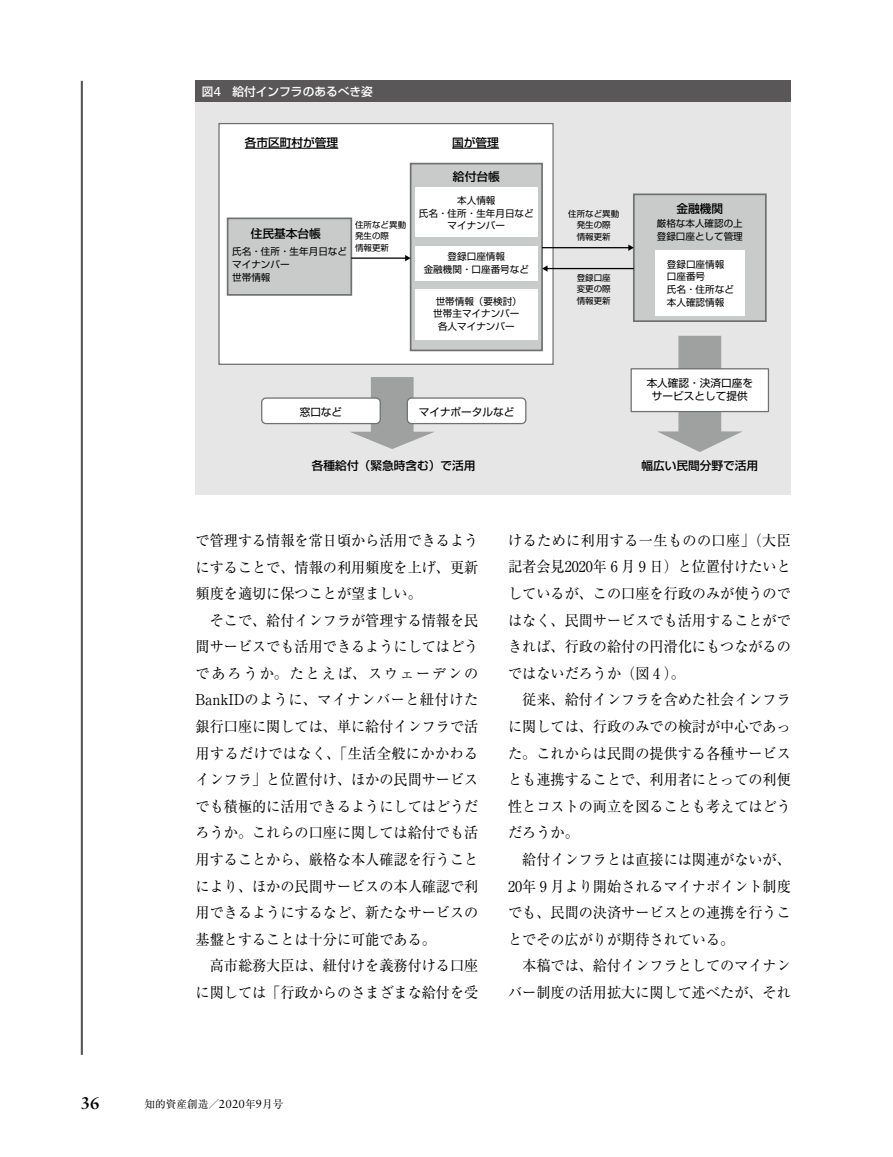
<style>
.page{position:relative;width:893px;height:1157px;background:#fff}
.page>*{position:absolute;margin:0;border:0;box-sizing:border-box;transform-origin:0 0}
.t1{font:700 16.95px "Sabon LT Std";color:#000}
.t2{font:14.85px/26.5px "Ryumin Pro";color:#000;text-align:justify;scale:.95 1}
.t3{font:500 11.7px "Shin Go Pro";color:#000}
.t4{font:500 11.7px "Shin Go Pro";color:#fff}
.t5{font:10.65px/13.8px "Shin Go Pro";color:#000;text-align:center}
.t6{font:10.65px "Ryumin Pro";color:#000}
.t7{font:9.6px/12.8px "Shin Go Pro";color:#000}
.t8{font:8.55px/11.7px "Shin Go Pro";color:#000}
.s1{font-family:"Univers LT Std";font-weight:400;font-size:12.9px}
.s2{font-family:"Sabon LT Std";font-size:11.7px}
</style>
<div class="page">
<hr style="left:81px;top:81px;width:2px;height:973px;background:#595757">
<div style="left:196px;top:81px;width:595px;height:21px;background:#595757"></div>
<div style="left:196px;top:102px;width:595px;height:392px;background:#e6e6e6"></div>
<div style="left:219px;top:124px;width:334px;height:240px;background:#fff"></div>
<div style="left:218px;top:123px;width:336px;height:242px;border:1px solid #727171"></div>
<div style="left:634px;top:194px;width:132px;height:127px;background:#c9caca"></div>
<div style="left:633px;top:193px;width:134px;height:129px;border:2px solid #727171"></div>
<div style="left:411px;top:164px;width:131px;height:186px;background:#c9caca"></div>
<div style="left:410px;top:163px;width:133px;height:188px;border:2px solid #727171"></div>
<div style="left:228px;top:218px;width:123px;height:77px;background:#c9caca"></div>
<div style="left:227px;top:217px;width:125px;height:79px;border:2px solid #727171"></div>
<hr style="left:245px;top:148px;width:93px;height:1px;background:#000">
<hr style="left:452px;top:148px;width:47px;height:1px;background:#000">
<svg style="left:349px;top:377px;width:86px;height:72px"></svg>
<div style="left:415px;top:188px;width:123px;height:49px;background:#fff"></div>
<div style="left:415px;top:246px;width:123px;height:34px;background:#fff"></div>
<div style="left:415px;top:289px;width:123px;height:50px;background:#fff"></div>
<div style="left:655px;top:250px;width:89px;height:65px;background:#fff"></div>
<div style="left:407px;top:398px;width:119px;height:25px;background:#fff;border-radius:4px"></div>
<div style="left:407px;top:397px;width:119px;height:27px;border:1px solid #727171;border-radius:4px"></div>
<div style="left:262px;top:398px;width:118px;height:25px;background:#fff;border-radius:4px"></div>
<div style="left:261px;top:397px;width:120px;height:27px;border:1px solid #727171;border-radius:4px"></div>
<svg style="left:657px;top:336px;width:86px;height:116px"></svg>
<div style="left:631px;top:369px;width:137px;height:42px;background:#fff"></div>
<div style="left:630px;top:368px;width:139px;height:44px;border:1px solid #727171"></div>
<hr style="left:351px;top:257px;width:55px;height:2px;background:#000">
<svg style="left:405px;top:255px;width:6px;height:6px"></svg>
<hr style="left:542px;top:247px;width:87px;height:1px;background:#000">
<svg style="left:628px;top:244px;width:6px;height:7px"></svg>
<hr style="left:547px;top:268px;width:87px;height:1px;background:#000">
<svg style="left:542px;top:265px;width:6px;height:7px"></svg>
<p class="t4" style="left:202px;top:82px;width:172px">図<span class="s1">4</span>　給付インフラのあるべき姿</p>
<p class="t3" style="left:245px;top:133px;width:95px">各市区町村が管理</p>
<p class="t3" style="left:452px;top:133px;width:48px">国が管理</p>
<p class="t3" style="left:453px;top:167px;width:48px">給付台帳</p>
<p class="t3" style="left:251px;top:224px;width:72px">住民基本台帳</p>
<p class="t7" style="left:232px;top:244px;width:116px">氏名・住所・生年月日などマイナンバー<br>世帯情報</p>
<p class="t7" style="left:419px;top:193px;width:116px;text-align:center">本人情報<br>氏名・住所・生年月日などマイナンバー</p>
<p class="t7" style="left:424px;top:249px;width:107px;text-align:center">登録口座情報<br>金融機関・口座番号など</p>
<p class="t7" style="left:667px;top:256px;width:68px">登録口座情報口座番号<br>氏名・住所など</p>
<p class="t7" style="left:436px;top:293px;width:88px">世帯情報（要検討）</p>
<p class="t7" style="left:667px;top:294px;width:59px">本人確認情報</p>
<p class="t7" style="left:433px;top:306px;width:88px;text-align:center">世帯主マイナンバー各人マイナンバー</p>
<p class="t3" style="left:676px;top:199px;width:48px">金融機関</p>
<p class="t8" style="left:568px;top:207px;width:53px;text-align:center">住所など異動発生の際<br>情報更新</p>
<p class="t8" style="left:577px;top:270px;width:36px;text-align:justify">登録口座変更の際情報更新</p>
<p class="t8" style="left:355px;top:217px;width:53px">住所など異動発生の際<br>情報更新</p>
<p class="t7" style="left:657px;top:216px;width:88px">厳格な本人確認の上登録口座として管理</p>
<p class="t5" style="left:647px;top:374px;width:108px">本人確認・決済口座をサービスとして提供</p>
<p class="t5" style="left:300px;top:404px;width:44px">窓口など</p>
<p class="t5" style="left:419px;top:404px;width:97px">マイナポータルなど</p>
<p class="t3" style="left:312px;top:456px;width:165px">各種給付（緊急時含む）で活用</p>
<p class="t3" style="left:641px;top:456px;width:118px">幅広い民間分野で活用</p>
<p class="t2" style="left:196px;top:526px;width:299px">で管理する情報を常日頃から活用できるようにすることで、情報の利用頻度を上げ、更新頻度を適切に保つことが望ましい。</p>
<p class="t2" style="left:196px;top:606px;width:299px;text-indent:14px">そこで、給付インフラが管理する情報を民間サービスでも活用できるようにしてはどうであろうか。たとえば、スウェーデンのBankIDのように、マイナンバーと紐付けた銀行口座に関しては、単に給付インフラで活用するだけではなく、「生活全般にかかわるインフラ」と位置付け、ほかの民間サービスでも積極的に活用できるようにしてはどうだろうか。これらの口座に関しては給付でも活用することから、厳格な本人確認を行うことにより、ほかの民間サービスの本人確認で利用できるようにするなど、新たなサービスの基盤とすることは十分に可能である。</p>
<p class="t2" style="left:196px;top:951px;width:299px;text-align:right">高市総務大臣は、紐付けを義務付ける口座に関しては「行政からのさまざまな給付を受</p>
<p class="t2" style="left:508px;top:526px;width:299px">けるために利用する一生ものの口座」（大臣記者会見2020年 6 月 9 日）と位置付けたいとしているが、この口座を行政のみが使うのではなく、民間サービスでも活用することができれば、行政の給付の円滑化にもつながるのではないだろうか（図 4 ）。</p>
<p class="t2" style="left:508px;top:685px;width:299px;text-indent:14px">従来、給付インフラを含めた社会インフラに関しては、行政のみでの検討が中心であった。これからは民間の提供する各種サービスとも連携することで、利用者にとっての利便性とコストの両立を図ることも考えてはどうだろうか。</p>
<p class="t2" style="left:508px;top:845px;width:299px;text-indent:14px">給付インフラとは直接には関連がないが、20年 9 月より開始されるマイナポイント制度でも、民間の決済サービスとの連携を行うことでその広がりが期待されている。</p>
<p class="t2" style="left:508px;top:951px;width:299px;text-align:right">本稿では、給付インフラとしてのマイナンバー制度の活用拡大に関して述べたが、それ</p>
<p class="t1" style="left:81px;top:1093px;width:20px">36</p>
<p class="t6" style="left:145px;top:1095px;width:140px">知的資産創造／<span class="s2">2020</span>年<span class="s2">9</span>月号</p>
</div>
